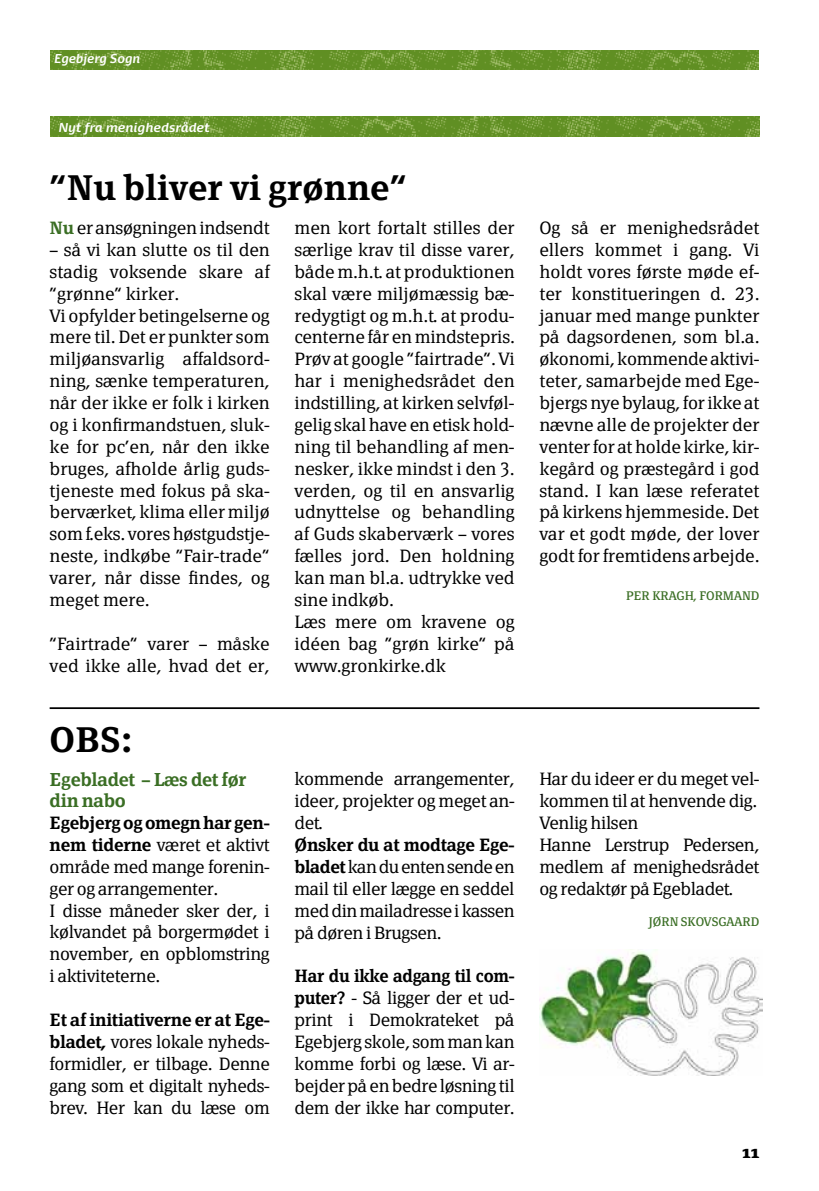
<style>
.page{position:relative;width:819px;height:1191px;background:#fff}
.page>*{position:absolute;margin:0;border:0;box-sizing:border-box;transform-origin:0 0}
.t1{font:600 35px "Page Serif";color:#000}
.t2{font:600 18.38px/21px "Page Serif TF";letter-spacing:-.02em;color:#3a6e24}
.t3{font:300 17.5px/21.9px "Page Serif TF";letter-spacing:-.005em;color:#000}
.t4{font:700 17.5px "Page Serif";color:#000}
.t5{font:12.25px "Page Serif";color:#3a6e24}
.t6{font:italic 700 12.25px "Dancer TF";color:#fff}
.t7{font:italic 700 12.25px "Dancer TF";color:#fff;scale:.96 1}
.s1{font-weight:600;color:#3a6e24}
.s2{font-weight:600}
</style>
<div class="page">
<img style="left:50px;top:50px;width:708px;height:20px">
<img style="left:50px;top:117px;width:709px;height:20px">
<img style="left:539px;top:949px;width:223px;height:126px">
<hr style="left:50px;top:707px;width:709px;height:2px;background:#000">
<p class="t7" style="left:54px;top:50px;width:91px">Egebjerg Sogn</p>
<p class="t6" style="left:58px;top:119px;width:153px">Nyt fra menighedsrådet</p>
<h1 class="t1" style="left:50px;top:167px;width:358px">”Nu bliver vi grønne”</h1>
<p class="t3" style="left:50px;top:217px;width:221px"><span class="s1">Nu</span> er ansøgningen indsendt</p>
<p class="t3" style="left:50px;top:239px;width:222px">– så vi kan slutte os til den stadig voksende skare af ”grønne” kirker.<br>Vi opfylder betingelserne og mere til. Det er punkter som miljøansvarlig affaldsord&shy;ning, sænke temperaturen, når der ikke er folk i kirken og i konfirmandstuen, sluk&shy;ke for pc’en, når den ikke bruges, afholde årlig guds&shy;tjeneste med fokus på ska&shy;berværket, klima eller miljø som f.eks. vores høstgudstje&shy;neste, indkøbe ”Fair-trade” varer, når disse findes, og meget mere.</p>
<p class="t3" style="left:50px;top:632px;width:221px">”Fairtrade” varer – måske ved ikke alle, hvad det er,</p>
<p class="t3" style="left:294px;top:217px;width:222px">men kort fortalt stilles der særlige krav til disse varer, både m.h.t. at produktionen skal være miljømæssig bæ&shy;redygtigt og m.h.t. at produ&shy;centerne får en mindstepris.<br>Prøv at google ”fairtrade”. Vi har i menighedsrådet den indstilling, at kirken selvføl&shy;gelig skal have en etisk hold&shy;ning til behandling af men&shy;nesker, ikke mindst i den 3. verden, og til en ansvarlig udnyttelse og behandling af Guds skaberværk – vores fælles jord. Den holdning kan man bl.a. udtrykke ved sine indkøb.<br>Læs mere om kravene og idéen bag ”grøn kirke” på www.gronkirke.dk</p>
<p class="t3" style="left:539px;top:217px;width:222px;text-align:justify">Og så er menighedsrådet ellers kommet i gang. Vi holdt vores første møde ef&shy;ter konstitueringen d. 23. januar med mange punkter på dagsordenen, som bl.a. økonomi, kommende aktivi&shy;teter, samarbejde med Ege&shy;bjergs nye bylaug, for ikke at nævne alle de projekter der venter for at holde kirke, kir&shy;kegård og præstegård i god stand. I kan læse referatet på kirkens hjemmeside. Det var et godt møde, der lover godt for fremtidens arbejde.</p>
<p class="t5" style="left:626px;top:588px;width:9px">PER</p>
<p class="t5" style="left:652px;top:588px;width:57px">KRAGH, FORM</p>
<p class="t5" style="left:734px;top:588px;width:18px">AND</p>
<h1 class="t1" style="left:50px;top:718px;width:85px">OBS:</h1>
<p class="t2" style="left:50px;top:769px;width:198px">Egebladet – Læs det før din nabo</p>
<p class="t3" style="left:50px;top:812px;width:221px"><span class="s2">Egebjerg og omegn har gen&shy;nem tiderne</span> været et aktivt område med mange forenin&shy;ger og arrangementer.<br>I disse måneder sker der, i kølvandet på borgermødet i november, en opblomstring i aktiviteterne.</p>
<p class="t3" style="left:50px;top:1008px;width:221px;text-align:justify"><span class="s2">Et af initiativerne er at Ege&shy;bladet,</span> vores lokale nyheds&shy;formidler, er tilbage. Denne gang som et digitalt nyheds&shy;brev. Her kan du læse om</p>
<p class="t3" style="left:294px;top:768px;width:221px;text-align:justify">kommende arrangementer, ideer, projekter og meget an&shy;det.</p>
<p class="t3" style="left:294px;top:834px;width:221px;text-align:justify"><span class="s2">Ønsker du at modtage Ege&shy;bladet</span> kan du enten sende en mail til eller lægge en seddel med din mailadresse i kassen på døren i Brugsen.</p>
<p class="t3" style="left:294px;top:965px;width:221px;text-align:justify"><span class="s2">Har du ikke adgang til com&shy;puter?</span> - Så ligger der et ud&shy;print i Demokrateket på Egebjerg skole, som man kan komme forbi og læse. Vi ar&shy;bejder på en bedre løsning til dem der ikke har computer.</p>
<p class="t3" style="left:539px;top:768px;width:221px">Har du ideer er du meget vel&shy;kommen til at henvende dig.<br>Venlig hilsen<br>Hanne Lerstrup Pedersen, medlem af menighedsrådet og redaktør på Egebladet.</p>
<p class="t5" style="left:649px;top:914px;width:112px">JØRN SKOVS GAARD</p>
<p class="t4" style="left:742px;top:1141px;width:19px">11</p>
</div>
